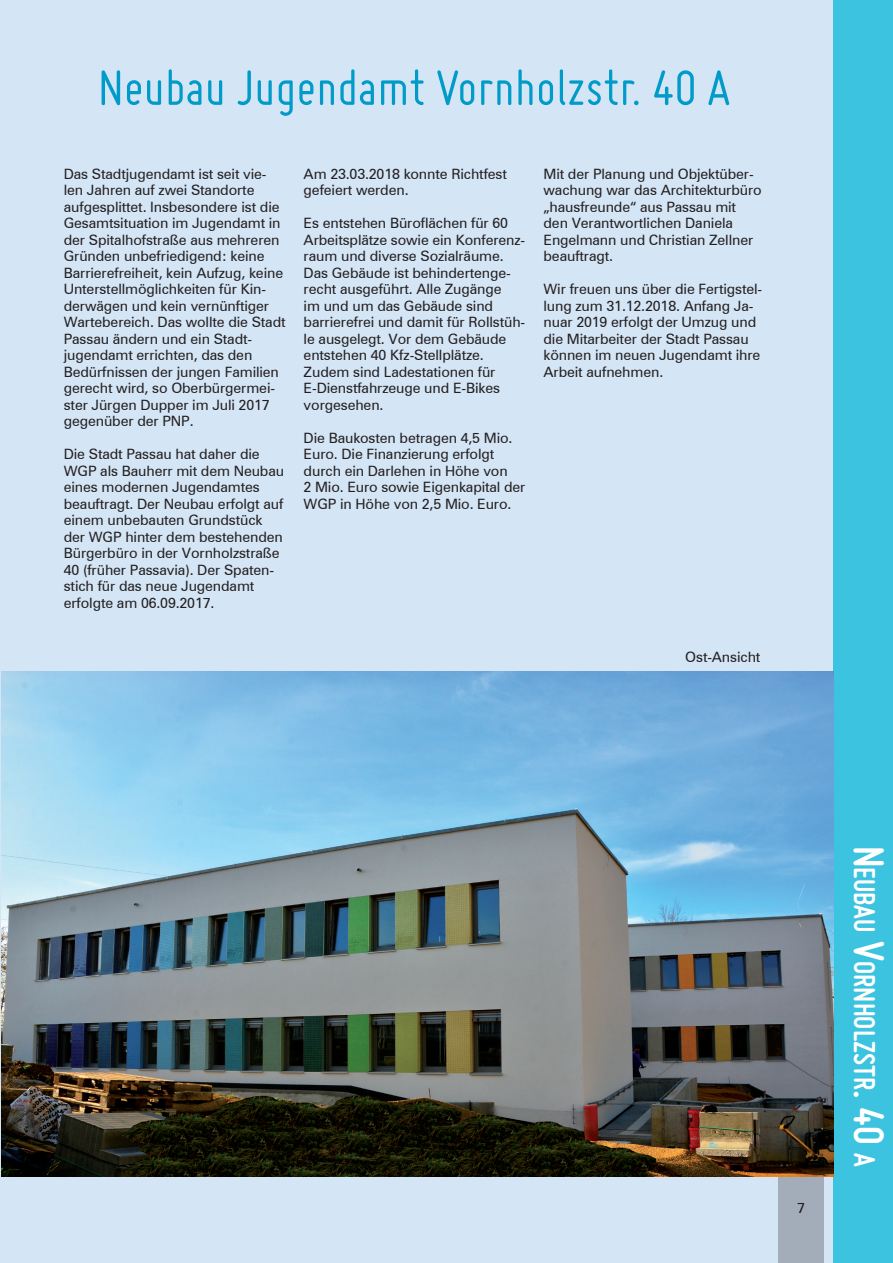
<style>
.page{position:relative;width:893px;height:1263px;background:#d4e5f5}
.page>*{position:absolute;margin:0;border:0;box-sizing:border-box;transform-origin:0 0}
.t1{font:54px "Miso";color:#009bc9}
.t2{font:700 31.5px "Miso";color:#fff}
.t3{font:14.25px/16.5px "Zurich BT";letter-spacing:-.01em;color:#231f20}
.s1{font-size:45px}
</style>
<div class="page">
<div style="left:778px;top:1176px;width:46px;height:87px;background:#a2adb9"></div>
<div style="left:833px;top:0;width:60px;height:1263px;background:#3bc3e0"></div>
<img style="left:1px;top:672px;width:832px;height:504px">
<h1 class="t1" style="left:98px;top:58px;width:634px">Neubau Jugendamt Vornholzstr. 40 A</h1>
<p class="t3" style="left:64px;top:165px;width:223px">Das Stadtjugendamt ist seit vie&shy;len Jahren auf zwei Standorte aufgesplittet. Insbesondere ist die<br>Gesamtsituation im Jugendamt in der Spitalhofstraße aus mehreren<br>Gründen unbefriedigend: keine<br>Barrierefreiheit, kein Aufzug, keine<br>Unterstellmöglichkeiten für Kin&shy;derwägen und kein vernünftiger<br>Wartebereich. Das wollte die Stadt<br>Passau ändern und ein Stadt&shy;jugendamt errichten, das den<br>Bedürfnissen der jungen Familien gerecht wird, so Oberbürgermei&shy;ster Jürgen Dupper im Juli 2017 gegenüber der PNP.</p>
<p class="t3" style="left:64px;top:446px;width:222px">Die Stadt Passau hat daher die<br>WGP als Bauherr mit dem Neubau eines modernen Jugendamtes beauftragt. Der Neubau erfolgt auf einem unbebauten Grundstück der WGP hinter dem bestehenden<br>Bürgerbüro in der Vornholzstraße<br>40 (früher Passavia). Der Spaten&shy;stich für das neue Jugendamt erfolgte am 06.09.2017.</p>
<p class="t3" style="left:304px;top:165px;width:205px">Am 23.03.2018 konnte Richtfest gefeiert werden.</p>
<p class="t3" style="left:304px;top:215px;width:223px">Es entstehen Büroflächen für 60<br>Arbeitsplätze sowie ein Konferenz&shy;raum und diverse Sozialräume.<br>Das Gebäude ist behindertenge&shy;recht ausgeführt. Alle Zugänge<br>im und um das Gebäude sind barrierefrei und damit für Rollstüh&shy;le ausgelegt. Vor dem Gebäude entstehen 40 Kfz-Stellplätze.<br>Zudem sind Ladestationen für<br>E-Dienstfahrzeuge und E-Bikes vorgesehen.</p>
<p class="t3" style="left:304px;top:429px;width:223px">Die Baukosten betragen 4,5 Mio.<br>Euro. Die Finanzierung erfolgt durch ein Darlehen in Höhe von<br>2 Mio. Euro sowie Eigenkapital der<br>WGP in Höhe von 2,5 Mio. Euro.</p>
<p class="t3" style="left:543px;top:165px;width:220px">Mit der Planung und Objektüber&shy;wachung war das Architekturbüro „hausfreunde“ aus Passau mit den Verantwortlichen Daniela<br>Engelmann und Christian Zellner beauftragt.</p>
<p class="t3" style="left:543px;top:281px;width:220px">Wir freuen uns über die Fertigstel&shy;lung zum 31.12.2018. Anfang Ja&shy;nuar 2019 erfolgt der Umzug und die Mitarbeiter der Stadt Passau können im neuen Jugendamt ihre<br>Arbeit aufnehmen.</p>
<p class="t3" style="left:685px;top:648px;width:77px">Ost-Ansicht</p>
<p class="t3" style="left:797px;top:1199px;width:9px">7</p>
<h2 class="t2" style="left:882px;top:846px;width:322px;rotate:90deg"><span class="s1">N</span>eubau <span class="s1">V</span>ornholzstr<span class="s1">. 40</span> a</h2>
</div>
